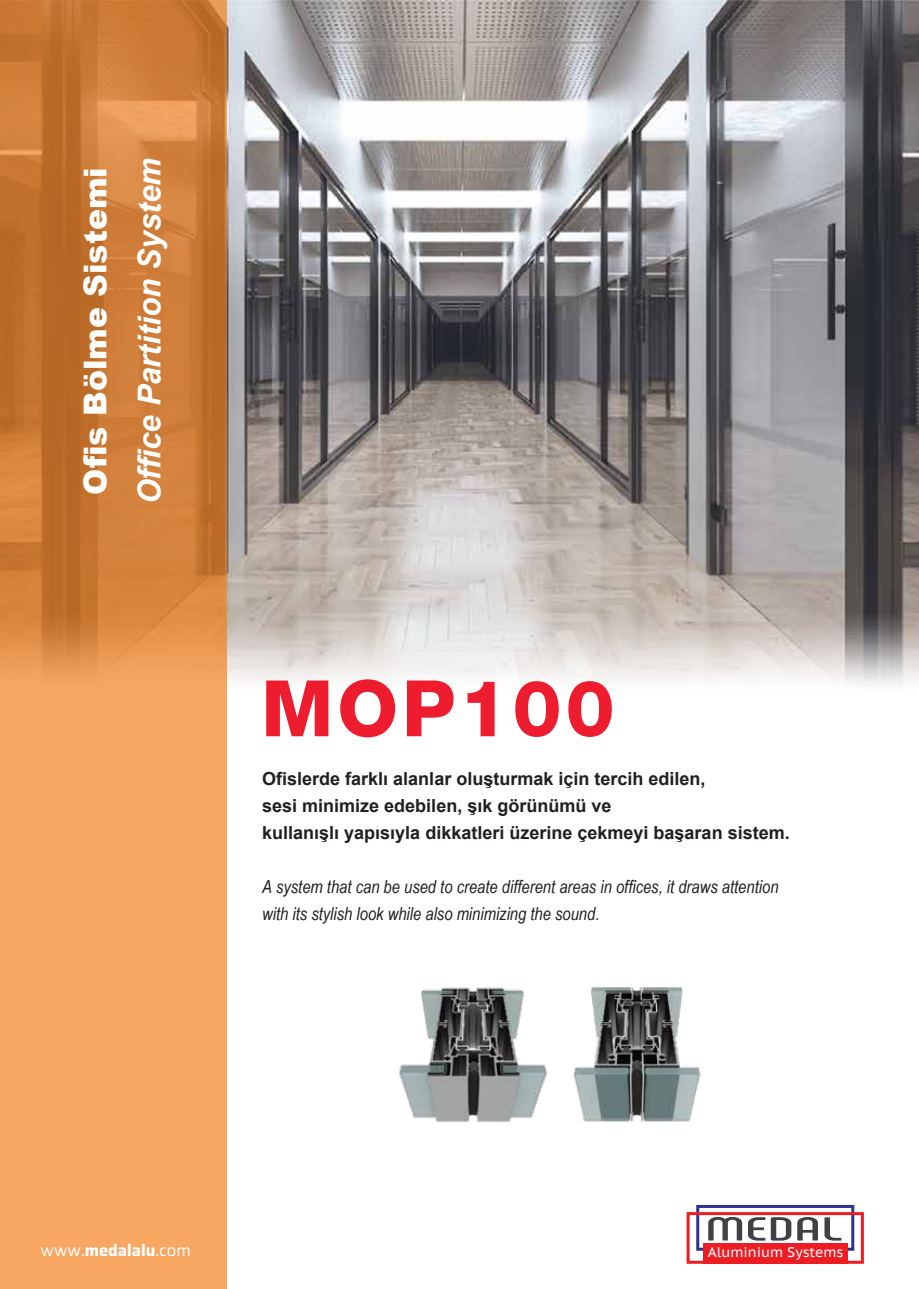
<style>
.page{position:relative;width:919px;height:1289px;background:#fff}
.page>*{position:absolute;margin:0;border:0;box-sizing:border-box;transform-origin:0 0}
.t1{font:800 78px "Helvetica Neue LT Pro";letter-spacing:.05em;color:#ed1c2e}
.t2{font:700 33.15px "Phenomena";color:#414042;scale:1.82 1}
.t3{font:italic 700 31.5px "Arial";color:#fff}
.t4{font:900 31.5px "Arial";color:#fff}
.t5{font:700 18px/27px "Arial";color:#231f20}
.t6{font:italic 18px/27px "Arial Narrow";color:#231f20}
.t7{font:16.5px "Saira";color:#fff}
.t8{font:13.8px "PT Sans Caption";color:#fff}
.s1{font-weight:700}
</style>
<div class="page">
<img style="left:226px;top:0;width:692px;height:691px">
<svg style="left:0;top:0;width:226px;height:1288px;background:#e08f4b"></svg>
<img style="left:399px;top:987px;width:149px;height:135px">
<img style="left:573px;top:987px;width:128px;height:135px">
<div style="left:696px;top:1204px;width:158px;height:46px;border:3px solid #2e3092"></div>
<div style="left:686px;top:1212px;width:177px;height:51px;border:3px solid #ed1d24"></div>
<div style="left:703px;top:1242px;width:144px;height:21px;background:#ed1d24"></div>
<h3 class="t4" style="left:72px;top:494px;width:329px;rotate:-90deg">Ofis Bölme Sistemi</h3>
<h3 class="t3" style="left:129px;top:504px;width:348px;rotate:-90deg">Office Partition System</h3>
<h1 class="t1" style="left:261px;top:662px;width:355px">MOP100</h1>
<p class="t5" style="left:262px;top:766px;width:529px">Ofislerde farklı alanlar oluşturmak için tercih edilen,<br>sesi minimize edebilen, şık görünümü ve<br>kullanışlı yapısıyla dikkatleri üzerine çekmeyi başaran sistem.</p>
<p class="t6" style="left:262px;top:873px;width:518px">A system that can be used to create different areas in offices, it draws attention with its stylish look while also minimizing the sound.</p>
<p class="t7" style="left:41px;top:1237px;width:152px">www.<span class="s1">medalalu</span>.com</p>
<h2 class="t2" style="left:705px;top:1208px;width:77px">MEDAL</h2>
<p class="t8" style="left:707px;top:1242px;width:137px">Aluminium Systems</p>
</div>
